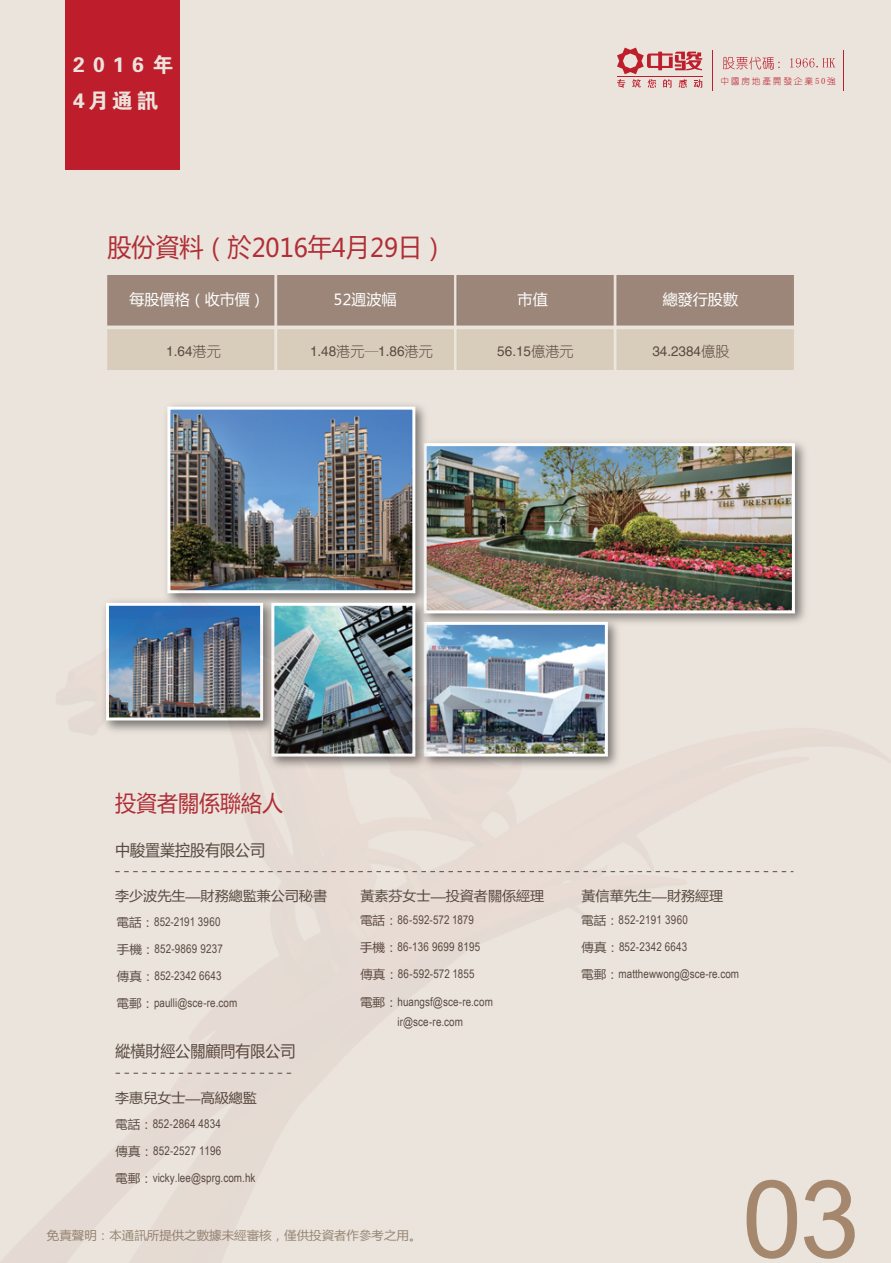
<style>
.page{position:relative;width:891px;height:1263px;background:#fff}
.page>*{position:absolute;margin:0;border:0;box-sizing:border-box;transform-origin:0 0}
.t1{font:108px "Arial";color:#a5876e}
.t2{font:25.5px "Microsoft Ya Hei";color:#b02f36;scale:.94 1}
.t3{font:22.2px "Microsoft Ya Hei";color:#b02e36;scale:.94 1}
.t4{font:21px/36px "FZDHTFW GB1 0";letter-spacing:.375em;color:#ebe4dc}
.t5{font:15.9px "Microsoft Ya Hei";color:#594a41;scale:.94 1}
.t6{font:15px "Microsoft Ya Hei";color:#fff}
.t7{font:13.5px "Microsoft Ya Hei";color:#594a41;scale:1.04 1}
.t8{font:13.5px "CT Hei Ti SF";color:#594a41}
.t9{font:12px/20.5px "Arial Narrow";letter-spacing:.015em;color:#594a41}
.t10{font:12px "Microsoft Ya Hei";color:#978674;scale:1.04 1}
.t11{font:8.7px "You Yuan";letter-spacing:.2em;color:#be1d2c}
.s1{font-family:"You Yuan";font-size:14.25px}
.s2{font-family:"Microsoft Ya Hei"}
</style>
<div class="page">
<div style="left:0;top:0;width:890px;height:1263px;background:#ebe4dc"></div>
<img style="left:107px;top:276px;width:686px;height:94px">
<div style="left:65px;top:0;width:115px;height:169px;background:#be1d2c"></div>
<img style="left:437px;top:442px;width:369px;height:142px">
<img style="left:437px;top:447px;width:353px;height:137px">
<div style="left:423px;top:443px;width:371px;height:170px;border:3px solid #fff"></div>
<img style="left:166px;top:404px;width:271px;height:180px">
<img style="left:171px;top:411px;width:240px;height:173px">
<div style="left:167px;top:407px;width:248px;height:186px;border:3px solid #fff"></div>
<hr style="left:711px;top:50px;width:1px;height:40px;background:#be1d2c">
<hr style="left:842px;top:50px;width:1px;height:40px;background:#be1d2c">
<svg style="left:617px;top:48px;width:85px;height:40px"></svg>
<svg style="left:723px;top:57px;width:56px;height:13px"></svg>
<svg style="left:790px;top:58px;width:45px;height:9px"></svg>
<img style="left:1px;top:584px;width:805px;height:679px">
<h3 class="t4" style="left:73px;top:48px;width:102px">2016年<br>4月通讯</h3>
<h2 class="t2" style="left:107px;top:231px;width:362px">股份資料（於2016年4月29日）</h2>
<p class="t11" style="left:720px;top:77px;width:117px">中國房地產開發企業50強</p>
<p class="t6" style="left:129px;top:289px;width:137px">每股價格（收市價）</p>
<p class="t6" style="left:333px;top:289px;width:64px">52週波幅</p>
<p class="t6" style="left:517px;top:289px;width:32px">市值</p>
<p class="t6" style="left:662px;top:289px;width:77px">總發行股數</p>
<p class="t8" style="left:166px;top:344px;width:56px">1.64<span class="s1">港元</span></p>
<p class="t8" style="left:310px;top:344px;width:125px">1.48<span class="s1">港元</span>—1.86<span class="s1">港元</span></p>
<p class="t8" style="left:497px;top:344px;width:78px">56.15<span class="s1">億港元</span></p>
<p class="t8" style="left:652px;top:344px;width:79px">34.2384<span class="s1">億股</span></p>
<h3 class="t3" style="left:115px;top:788px;width:180px">投資者關係聯絡人</h3>
<h3 class="t5" style="left:115px;top:839px;width:161px">中駿置業控股有限公司</h3>
<p class="t7" style="left:115px;top:887px;width:205px">李少波先生—財務總監兼公司秘書</p>
<p class="t9" style="left:117px;top:911px;width:105px"><span class="s2">電話：</span>852-2191 3960</p>
<p class="t9" style="left:117px;top:938px;width:107px"><span class="s2">手機：</span>852-9869 9237</p>
<p class="t9" style="left:117px;top:965px;width:106px"><span class="s2">傳真：</span>852-2342 6643</p>
<p class="t9" style="left:117px;top:992px;width:122px"><span class="s2">電郵：</span>paulli@sce-re.com</p>
<h3 class="t5" style="left:115px;top:1041px;width:193px">縱橫財經公關顧問有限公司</h3>
<p class="t7" style="left:115px;top:1089px;width:138px">李惠兒女士—高級總監</p>
<p class="t9" style="left:115px;top:1113px;width:107px"><span class="s2">電話：</span>852-2864 4834</p>
<p class="t9" style="left:115px;top:1140px;width:107px"><span class="s2">傳真：</span>852-2527 1196</p>
<p class="t9" style="left:115px;top:1167px;width:142px"><span class="s2">電郵：</span>vicky.lee@sprg.com.hk</p>
<p class="t7" style="left:360px;top:887px;width:178px">黃素芬女士—投資者關係經理</p>
<p class="t7" style="left:581px;top:887px;width:138px">黃信華先生—財務經理</p>
<p class="t9" style="left:360px;top:909px;width:115px"><span class="s2">電話：</span>86-592-572 1879</p>
<p class="t9" style="left:360px;top:936px;width:122px"><span class="s2">手機：</span>86-136 9699 8195</p>
<p class="t9" style="left:360px;top:963px;width:116px"><span class="s2">傳真：</span>86-592-572 1855</p>
<p class="t9" style="left:397px;top:991px;width:97px;text-indent:-37px"><span class="s2">電郵：</span>huangsf@sce-re.com ir@sce-re.com</p>
<p class="t9" style="left:581px;top:909px;width:108px"><span class="s2">電話：</span>852-2191 3960</p>
<p class="t9" style="left:581px;top:936px;width:107px"><span class="s2">傳真：</span>852-2342 6643</p>
<p class="t9" style="left:581px;top:963px;width:159px"><span class="s2">電郵：</span>matthewwong@sce-re.com</p>
<p class="t10" style="left:47px;top:1227px;width:361px">免責聲明：本通訊所提供之數據未經審核，僅供投資者作參考之用。</p>
<h1 class="t1" style="left:742px;top:1149px;width:119px">03</h1>
</div>
